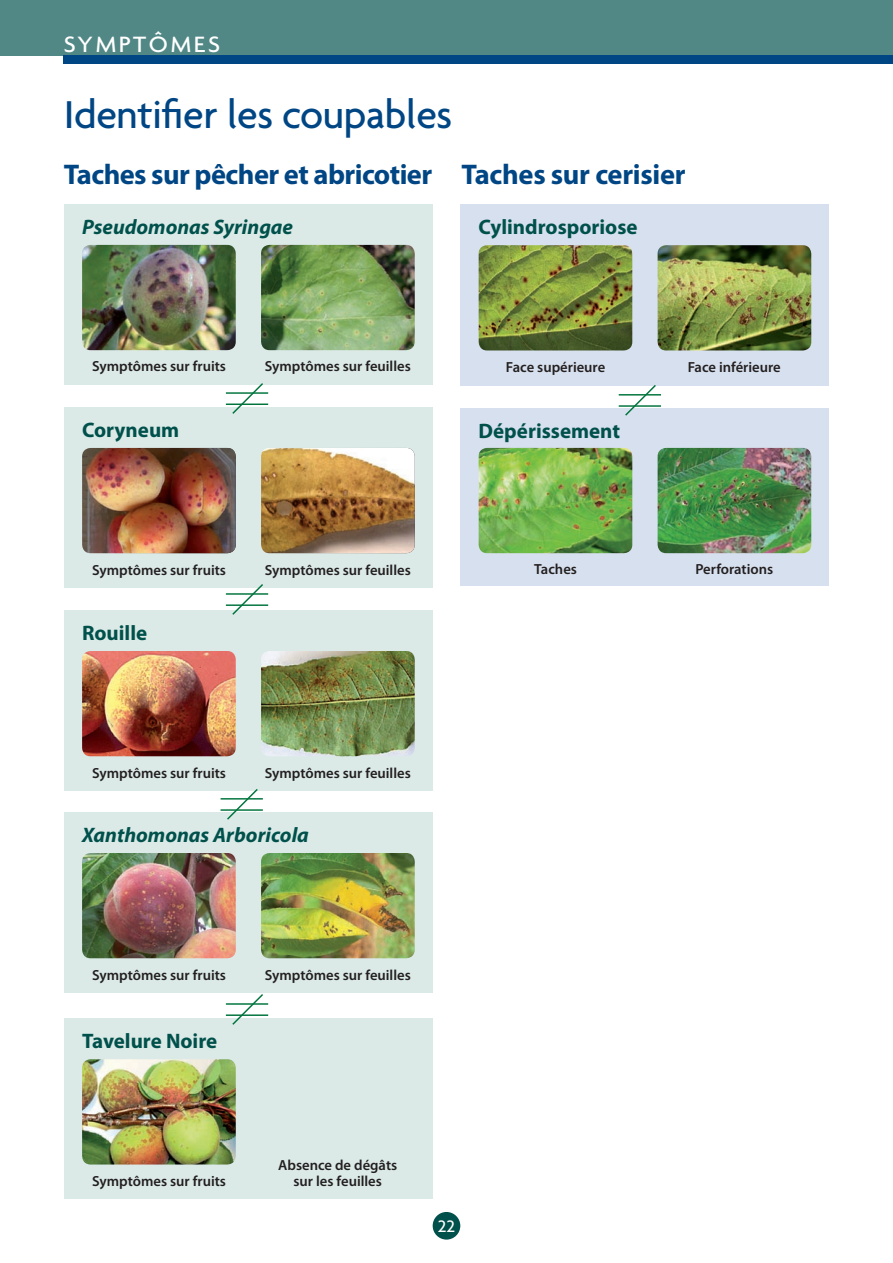
<style>
.page{position:relative;width:893px;height:1263px;background:#fff}
.page>*{position:absolute;margin:0;border:0;box-sizing:border-box;transform-origin:0 0}
.t1{font:500 42px "Agenda";letter-spacing:-.01em;color:#004684}
.t2{font:700 28.5px "Myriad Pro";letter-spacing:-.02em;color:#004684}
.t3{font:500 24px "Agenda";letter-spacing:.1em;color:#fff;scale:1.05 1}
.t4{font:700 21px "Myriad Pro";color:#00504b}
.t5{font:italic 700 21px "Myriad Pro";color:#00504b}
.t6{font:500 18px "Agenda";color:#fff}
.t7{font:600 14.7px/16.2px "Myriad Pro";color:#231f20;text-align:center}
</style>
<div class="page">
<div style="left:433px;top:1212px;width:27px;height:27px;background:#00504b;border-radius:50%"></div>
<div style="left:0;top:0;width:893px;height:55px;background:#518886"></div>
<div style="left:64px;top:55px;width:829px;height:9px;background:#004684"></div>
<div style="left:460px;top:204px;width:369px;height:182px;background:#d7e0ee"></div>
<div style="left:460px;top:408px;width:369px;height:177px;background:#d7e0ee"></div>
<div style="left:64px;top:610px;width:369px;height:181px;background:#dbeae7"></div>
<img style="left:82px;top:651px;width:154px;height:105px">
<img style="left:261px;top:651px;width:154px;height:105px">
<img style="left:479px;top:245px;width:153px;height:105px">
<img style="left:658px;top:245px;width:153px;height:105px">
<div style="left:64px;top:204px;width:369px;height:181px;background:#dbeae7"></div>
<img style="left:82px;top:245px;width:154px;height:105px">
<img style="left:261px;top:245px;width:154px;height:105px">
<div style="left:64px;top:812px;width:369px;height:181px;background:#dbeae7"></div>
<img style="left:82px;top:853px;width:154px;height:105px">
<img style="left:261px;top:853px;width:154px;height:105px">
<div style="left:64px;top:407px;width:369px;height:181px;background:#dbeae7"></div>
<img style="left:82px;top:448px;width:154px;height:105px">
<img style="left:261px;top:448px;width:154px;height:105px">
<img style="left:479px;top:448px;width:153px;height:105px">
<img style="left:658px;top:448px;width:153px;height:105px">
<div style="left:64px;top:1018px;width:369px;height:181px;background:#dbeae7"></div>
<img style="left:82px;top:1059px;width:154px;height:105px">
<hr style="left:226px;top:392px;width:42px;height:2px;background:#00743d">
<hr style="left:226px;top:403px;width:42px;height:2px;background:#00743d">
<svg style="left:231px;top:383px;width:34px;height:31px"></svg>
<hr style="left:619px;top:394px;width:42px;height:2px;background:#00743d">
<hr style="left:619px;top:405px;width:42px;height:2px;background:#00743d">
<svg style="left:624px;top:385px;width:33px;height:31px"></svg>
<hr style="left:226px;top:593px;width:42px;height:2px;background:#00743d">
<hr style="left:226px;top:604px;width:42px;height:2px;background:#00743d">
<svg style="left:231px;top:584px;width:34px;height:31px"></svg>
<hr style="left:226px;top:1003px;width:42px;height:2px;background:#00743d">
<hr style="left:226px;top:1014px;width:42px;height:2px;background:#00743d">
<svg style="left:231px;top:994px;width:34px;height:31px"></svg>
<hr style="left:221px;top:798px;width:42px;height:1px;background:#00743d">
<hr style="left:221px;top:809px;width:42px;height:2px;background:#00743d">
<svg style="left:225px;top:789px;width:34px;height:31px"></svg>
<h3 class="t3" style="left:64px;top:29px;width:151px">SYMPTÔMES</h3>
<h1 class="t1" style="left:64px;top:89px;width:390px">Identifier les coupables</h1>
<h2 class="t2" style="left:64px;top:156px;width:623px">Taches sur pêcher et abricotier Taches sur cerisier</h2>
<h3 class="t4" style="left:479px;top:213px;width:160px">Cylindrosporiose</h3>
<h3 class="t5" style="left:82px;top:213px;width:213px">Pseudomonas Syringae</h3>
<p class="t7" style="left:92px;top:358px;width:136px">Symptômes sur fruits</p>
<p class="t7" style="left:265px;top:358px;width:148px">Symptômes sur feuilles</p>
<p class="t7" style="left:506px;top:358px;width:101px">Face supérieure</p>
<p class="t7" style="left:688px;top:358px;width:94px">Face inférieure</p>
<h3 class="t4" style="left:82px;top:416px;width:99px">Coryneum</h3>
<h3 class="t4" style="left:479px;top:417px;width:143px">Dépérissement</h3>
<p class="t7" style="left:92px;top:561px;width:136px">Symptômes sur fruits</p>
<p class="t7" style="left:265px;top:561px;width:148px">Symptômes sur feuilles</p>
<p class="t7" style="left:534px;top:561px;width:44px">Taches</p>
<p class="t7" style="left:695px;top:561px;width:79px">Perforations</p>
<h3 class="t4" style="left:82px;top:619px;width:67px">Rouille</h3>
<p class="t7" style="left:92px;top:764px;width:136px">Symptômes sur fruits</p>
<p class="t7" style="left:265px;top:764px;width:148px">Symptômes sur feuilles</p>
<h3 class="t5" style="left:82px;top:821px;width:228px">Xanthomonas Arboricola</h3>
<p class="t7" style="left:92px;top:966px;width:136px">Symptômes sur fruits</p>
<p class="t7" style="left:265px;top:966px;width:148px">Symptômes sur feuilles</p>
<h3 class="t4" style="left:82px;top:1027px;width:137px">Tavelure Noire</h3>
<p class="t7" style="left:92px;top:1172px;width:136px">Symptômes sur fruits</p>
<p class="t7" style="left:278px;top:1156px;width:120px">Absence de dégâts sur les feuilles</p>
<p class="t6" style="left:438px;top:1215px;width:19px">22</p>
</div>
